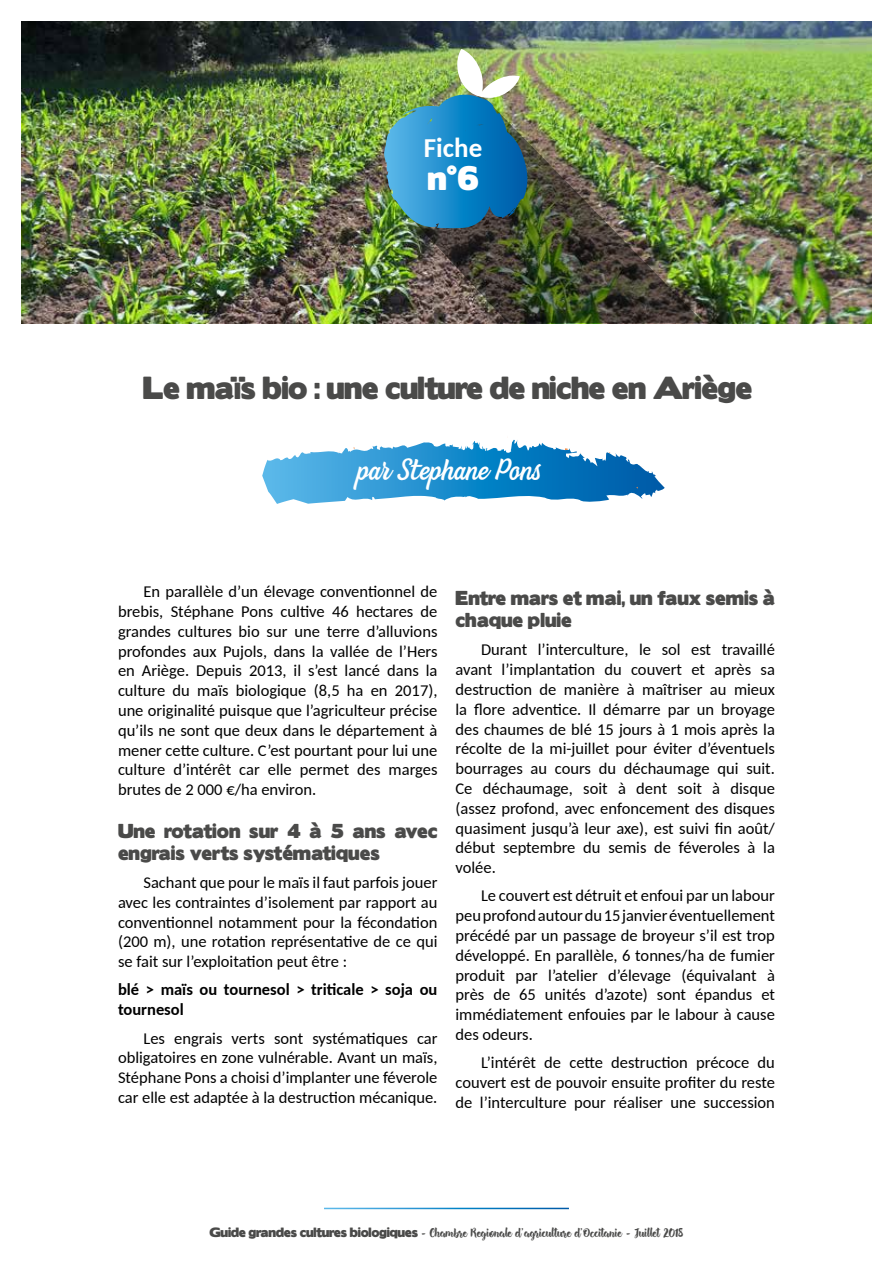
<style>
.page{position:relative;width:893px;height:1263px;background:#fff}
.page>*{position:absolute;margin:0;border:0;box-sizing:border-box;transform-origin:0 0}
.t1{font:30.15px "Boris Black Bloxx";color:#fff}
.t2{font:28.5px "Boris Black Bloxx";letter-spacing:-.02em;color:#4a4a49}
.t3{font:28.5px "Beach Bar";letter-spacing:-.02em;color:#fff}
.t4{font:700 27px "Carlito";color:#fff}
.t5{font:18px/21.6px "Boris Black Bloxx";color:#4a4a49}
.t6{font:16.5px/19.8px "Carlito";color:#000;text-align:justify}
.t7{font:700 16.5px/19.8px "Carlito";color:#000}
.t8{font:12px "Hensa";letter-spacing:-.02em;color:#4a4a49}
.s1{font-family:"Boris Black Bloxx"}
</style>
<div class="page">
<img style="left:21px;top:21px;width:851px;height:302px">
<svg style="left:262px;top:439px;width:382px;height:65px"></svg>
<img style="left:393px;top:94px;width:311px;height:229px">
<img style="left:384px;top:49px;width:136px;height:146px">
<h3 class="t4" style="left:424px;top:129px;width:60px">Fiche</h3>
<h1 class="t1" style="left:427px;top:155px;width:53px">n°6</h1>
<h2 class="t2" style="left:143px;top:366px;width:611px">Le maïs bio : une culture de niche en Ariège</h2>
<h2 class="t3" style="left:357px;top:452px;width:183px">par Stephane Pons</h2>
<p class="t6" style="left:118px;top:581px;width:321px;text-indent:26px">En parallèle d’un élevage conventionnel de brebis, Stéphane Pons cultive 46 hectares de grandes cultures bio sur une terre d’alluvions profondes aux Pujols, dans la vallée de l’Hers en Ariège. Depuis 2013, il s’est lancé dans la culture du maïs biologique (8,5 ha en 2017), une originalité puisque que l’agriculteur précise qu’ils ne sont que deux dans le département à mener cette culture. C’est pourtant pour lui une culture d’intérêt car elle permet des marges brutes de 2 000 €/ha environ.</p>
<p class="t5" style="left:118px;top:821px;width:321px">Une rotation sur 4 à 5 ans avec engrais verts systématiques</p>
<p class="t6" style="left:118px;top:872px;width:321px;text-indent:26px">Sachant que pour le maïs il faut parfois jouer avec les contraintes d’isolement par rapport au conventionnel notamment pour la fécondation (200 m), une rotation représentative de ce qui se fait sur l’exploitation peut être :</p>
<p class="t7" style="left:118px;top:979px;width:321px">blé &gt; maïs ou tournesol &gt; triticale &gt; soja ou tournesol</p>
<p class="t6" style="left:118px;top:1027px;width:321px;text-indent:26px">Les engrais verts sont systématiques car obligatoires en zone vulnérable. Avant un maïs, Stéphane Pons a choisi d’implanter une féverole car elle est adaptée à la destruction mécanique.</p>
<p class="t5" style="left:455px;top:588px;width:321px">Entre mars et mai, un faux semis à chaque pluie</p>
<p class="t6" style="left:455px;top:639px;width:321px;text-indent:26px">Durant l’interculture, le sol est travaillé avant l’implantation du couvert et après sa destruction de manière à maîtriser au mieux la flore adventice. Il démarre par un broyage des chaumes de blé 15 jours à 1 mois après la récolte de la mi-juillet pour éviter d’éventuels bourrages au cours du déchaumage qui suit.<br>Ce déchaumage, soit à dent soit à disque (assez profond, avec enfoncement des disques quasiment jusqu’à leur axe), est suivi fin août/ début septembre du semis de féveroles à la volée.</p>
<p class="t6" style="left:455px;top:885px;width:321px;text-indent:26px">Le couvert est détruit et enfoui par un labour peu profond autour du 15 janvier éventuellement précédé par un passage de broyeur s’il est trop développé. En parallèle, 6 tonnes/ha de fumier produit par l’atelier d’élevage (équivalant à près de 65 unités d’azote) sont épandus et immédiatement enfouies par le labour à cause des odeurs.</p>
<p class="t6" style="left:455px;top:1052px;width:321px;text-indent:26px">L’intérêt de cette destruction précoce du couvert est de pouvoir ensuite profiter du reste de l’interculture pour réaliser une succession</p>
<p class="t8" style="left:209px;top:1228px;width:475px"><span class="s1">Guide grandes cultures biologiques</span> - Chambre Regionale d'agriculture d'Occitanie - Juillet 2018</p>
</div>
